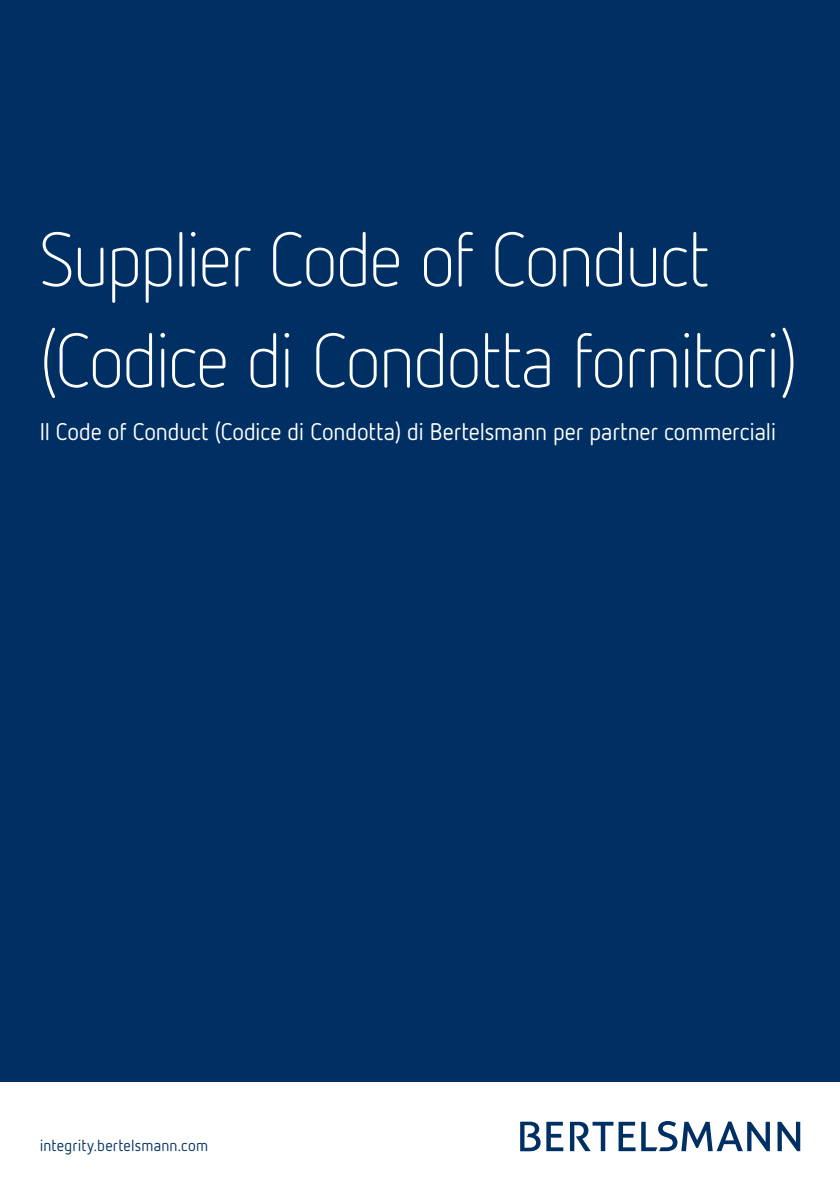
<style>
.page{position:relative;width:840px;height:1191px;background:#fff}
.page>*{position:absolute;margin:0;border:0;box-sizing:border-box;transform-origin:0 0}
.t1{font:300 76px/101px "Netto OT";letter-spacing:-.03em;color:#fff}
.t2{font:24px "Netto OT";letter-spacing:-.005em;color:#fff}
.t3{font:16px "Netto OT";letter-spacing:.01em;color:#003063}
</style>
<div class="page">
<svg style="left:546px;top:1121px;width:17px;height:30px"></svg>
<svg style="left:520px;top:1121px;width:20px;height:30px"></svg>
<svg style="left:570px;top:1121px;width:65px;height:30px"></svg>
<svg style="left:777px;top:1121px;width:22px;height:30px"></svg>
<svg style="left:641px;top:1121px;width:128px;height:30px"></svg>
<div style="left:0;top:0;width:839px;height:1082px;background:#003063"></div>
<h1 class="t1" style="left:40px;top:207px;width:759px">Supplier Code of Conduct (Codice di Condotta fornitori)</h1>
<p class="t2" style="left:40px;top:416px;width:737px">Il Code of Conduct (Codice di Condotta) di Bertelsmann per partner commerciali</p>
<p class="t3" style="left:40px;top:1135px;width:170px">integrity.bertelsmann.com</p>
</div>
